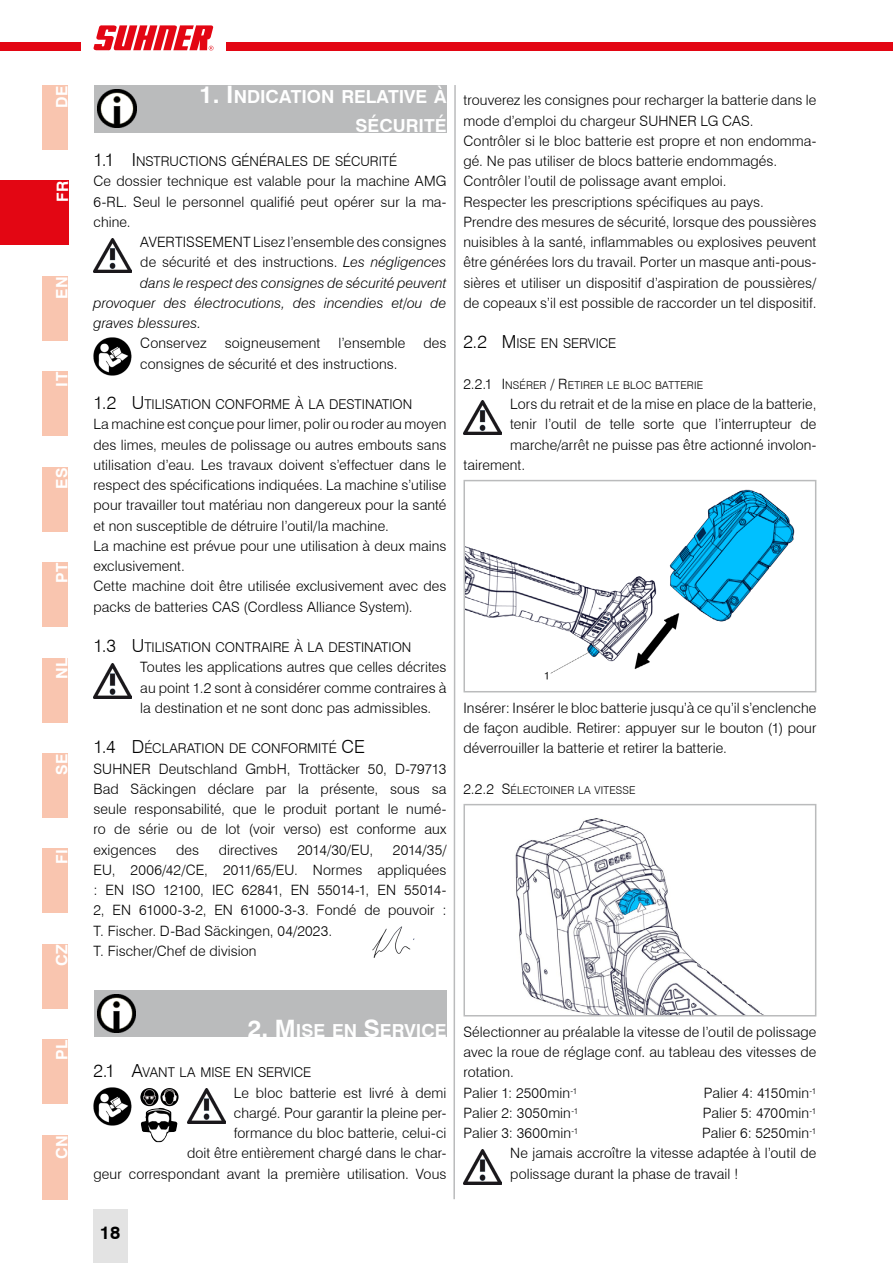
<style>
.page{position:relative;width:893px;height:1263px;background:#fff}
.page>*{position:absolute;margin:0;border:0;box-sizing:border-box;transform-origin:0 0}
.t1{font:700 24px "Swiss 721 BT";color:#fff}
.t2{font:700 18px/28.8px "Swiss 721 BT";color:#fff;text-align:right}
.t3{font:700 18px "Swiss 721 BT";color:#000}
.t4{font:700 15.75px "Swiss 721 BT";letter-spacing:.05em;color:#fff}
.t5{font:300 14.25px/20.2px "Swiss 721 BT";letter-spacing:.005em;color:#000;text-align:justify}
.t6{font:italic 300 14.25px "Swiss 721 BT";letter-spacing:.005em;color:#000}
.t7{font:300 13.5px "Swiss 721 BT";color:#000}
.t8{font:300 10.65px "Swiss 721 BT";letter-spacing:.015em;color:#000}
.s1{font-size:18px}
.s2{font-style:italic}
.s3{font-size:24px}
.s4{font-size:14.25px}
</style>
<div class="page">
<div style="left:43px;top:1135px;width:25px;height:64px;background:#f9c5af"></div>
<div style="left:43px;top:1039px;width:25px;height:65px;background:#f9c5af"></div>
<div style="left:43px;top:944px;width:25px;height:64px;background:#f9c5af"></div>
<div style="left:43px;top:849px;width:25px;height:64px;background:#f9c5af"></div>
<div style="left:43px;top:753px;width:25px;height:64px;background:#f9c5af"></div>
<div style="left:43px;top:658px;width:25px;height:64px;background:#f9c5af"></div>
<div style="left:43px;top:562px;width:25px;height:65px;background:#f9c5af"></div>
<div style="left:43px;top:467px;width:25px;height:64px;background:#f9c5af"></div>
<div style="left:43px;top:372px;width:25px;height:64px;background:#f9c5af"></div>
<div style="left:43px;top:276px;width:25px;height:65px;background:#f9c5af"></div>
<svg style="left:453px;top:85px;width:3px;height:1115px"></svg>
<div style="left:94px;top:85px;width:352px;height:47px;background:#babbbc"></div>
<img style="left:98px;top:89px;width:38px;height:39px">
<img style="left:94px;top:238px;width:38px;height:35px">
<img style="left:94px;top:338px;width:38px;height:38px">
<img style="left:94px;top:663px;width:38px;height:35px">
<div style="left:94px;top:990px;width:352px;height:47px;background:#babbbc"></div>
<img style="left:98px;top:994px;width:38px;height:39px">
<img style="left:94px;top:1087px;width:38px;height:38px">
<img style="left:141px;top:1108px;width:36px;height:34px">
<svg style="left:156px;top:1091px;width:3px;height:13px"></svg>
<img style="left:140px;top:1088px;width:16px;height:18px">
<svg style="left:174px;top:1089px;width:5px;height:16px"></svg>
<img style="left:160px;top:1088px;width:14px;height:18px">
<img style="left:187px;top:1089px;width:38px;height:34px">
<img style="left:372px;top:926px;width:43px;height:32px">
<img style="left:463px;top:400px;width:39px;height:35px">
<img style="left:463px;top:1149px;width:39px;height:35px">
<img style="left:466px;top:489px;width:329px;height:191px">
<div style="left:463px;top:480px;width:353px;height:212px;border:2px solid #babbbc"></div>
<img style="left:515px;top:818px;width:246px;height:195px">
<div style="left:463px;top:804px;width:353px;height:212px;border:2px solid #babbbc"></div>
<div style="left:43px;top:85px;width:25px;height:65px;background:#f9c5af"></div>
<div style="left:0;top:43px;width:893px;height:8px;background:#e30613"></div>
<div style="left:81px;top:17px;width:144px;height:42px;background:#fff"></div>
<svg style="left:93px;top:25px;width:120px;height:26px"></svg>
<div style="left:93px;top:1209px;width:34px;height:54px;background:#e3e3e3"></div>
<div style="left:0;top:180px;width:68px;height:65px;background:#e30613"></div>
<p class="t4" style="left:52px;top:108px;width:24px;rotate:-90deg">DE</p>
<p class="t4" style="left:53px;top:202px;width:23px;rotate:-90deg">FR</p>
<p class="t4" style="left:52px;top:299px;width:24px;rotate:-90deg">EN</p>
<p class="t4" style="left:52px;top:387px;width:16px;rotate:-90deg">IT</p>
<p class="t4" style="left:52px;top:489px;width:23px;rotate:-90deg">ES</p>
<p class="t4" style="left:52px;top:583px;width:22px;rotate:-90deg">PT</p>
<p class="t4" style="left:52px;top:679px;width:23px;rotate:-90deg">NL</p>
<p class="t4" style="left:52px;top:775px;width:23px;rotate:-90deg">SE</p>
<p class="t4" style="left:52px;top:864px;width:17px;rotate:-90deg">FI</p>
<p class="t4" style="left:52px;top:966px;width:23px;rotate:-90deg">CZ</p>
<p class="t4" style="left:52px;top:1060px;width:22px;rotate:-90deg">PL</p>
<p class="t4" style="left:52px;top:1159px;width:26px;rotate:-90deg">CN</p>
<p class="t2" style="left:356px;top:82px;width:92px">ATIVE À<br>SÉCURITÉ</p>
<p class="t7" style="left:94px;top:153px;width:305px"><span class="s1">1.1 I</span> NSTRUCTIONS GÉNÉRALES DE SÉCURITÉ</p>
<p class="t5" style="left:94px;top:171px;width:354px">Ce dossier technique est valable pour la machine AMG 6-RL. Seul le personnel qualifié peut opérer sur la ma&shy;chine.</p>
<p class="t5" style="left:140px;top:232px;width:308px">AVERTISSEMENT Lisez l’ensemble des consignes</p>
<p class="t5" style="left:140px;top:252px;width:308px">de sécurité et des instructions. <span class="s2">Les négligences</span></p>
<p class="t6" style="left:140px;top:274px;width:308px">dans le respect des consignes de sécurité peuvent</p>
<p class="t6" style="left:94px;top:294px;width:354px">provoquer des électrocutions, des incendies et/ou de</p>
<p class="t6" style="left:94px;top:314px;width:109px">graves blessures.</p>
<p class="t5" style="left:140px;top:333px;width:68px">Conservez</p>
<p class="t5" style="left:225px;top:333px;width:97px">soigneusement</p>
<p class="t5" style="left:339px;top:333px;width:68px">l’ensemble</p>
<p class="t5" style="left:423px;top:333px;width:25px">des</p>
<p class="t5" style="left:140px;top:353px;width:259px">consignes de sécurité et des instructions.</p>
<p class="t7" style="left:94px;top:396px;width:320px"><span class="s1">1.2 U</span>TILISATION CONFORME À LA DESTINATION</p>
<p class="t5" style="left:94px;top:414px;width:354px;text-align:left">La machine est conçue pour limer, polir ou roder au moyen des limes, meules de polissage ou autres embouts sans utilisation d’eau. Les travaux doivent s’effectuer dans le respect des spécifications indiquées. La machine s’utilise pour travailler tout matériau non dangereux pour la santé et non susceptible de détruire l’outil/la machine.<br>La machine est prévue pour une utilisation à deux mains exclusivement.<br>Cette machine doit être utilisée exclusivement avec des packs de batteries CAS (Cordless Alliance System).</p>
<p class="t7" style="left:94px;top:639px;width:319px"><span class="s1">1.3 U</span>TILISATION CONTRAIRE À LA DESTINATION</p>
<p class="t5" style="left:140px;top:657px;width:308px">Toutes les applications autres que celles décrites au point 1.2 sont à considérer comme contraires à la destination et ne sont donc pas admissibles.</p>
<p class="t7" style="left:94px;top:740px;width:260px"><span class="s1">1.4 D</span>ÉCLARATION DE CONFORMITÉ <span class="s1">CE</span></p>
<p class="t5" style="left:94px;top:758px;width:354px">SUHNER Deutschland GmbH, Trottäcker 50, D-79713<br>Bad Säckingen déclare par la présente, sous sa seule responsabilité, que le produit portant le numé&shy;ro de série ou de lot (voir verso) est conforme aux exigences</p>
<p class="t2" style="left:199px;top:82px;width:47px"><span class="s3">1. I</span>NDIC</p>
<p class="t2" style="left:279px;top:82px;width:75px">ATION REL</p>
<p class="t5" style="left:94px;top:839px;width:354px;text-align:left;text-indent:299px">2014/35/ EU, 2006/42/CE, 2011/65/EU. Normes appliquées : EN ISO 12100, IEC 62841, EN 55014-1, EN 55014- 2, EN 61000-3-2, EN 61000-3-3. Fondé de pouvoir :<br>T. Fischer. D-Bad Säckingen, 04/2023.<br>T. Fischer/Chef de division</p>
<p class="t5" style="left:176px;top:839px;width:25px">des</p>
<p class="t5" style="left:219px;top:839px;width:60px">directives</p>
<p class="t5" style="left:297px;top:839px;width:77px">2014/30/EU,</p>
<p class="t5" style="left:463px;top:90px;width:354px;text-align:left">trouverez les consignes pour recharger la batterie dans le mode d’emploi du chargeur SUHNER LG CAS.<br>Contrôler si le bloc batterie est propre et non endomma&shy;gé. Ne pas utiliser de blocs batterie endommagés.<br>Contrôler l’outil de polissage avant emploi.<br>Respecter les prescriptions spécifiques au pays.<br>Prendre des mesures de sécurité, lorsque des poussières nuisibles à la santé, inflammables ou explosives peuvent être générées lors du travail. Porter un masque anti-pous&shy;sières et utiliser un dispositif d’aspiration de poussières/ de copeaux s’il est possible de raccorder un tel dispositif.</p>
<p class="t7" style="left:463px;top:335px;width:154px"><span class="s1">2.2 M</span> ISE EN SERVICE</p>
<p class="t8" style="left:463px;top:379px;width:241px"><span class="s4">2.2.1 I</span> NSÉRER <span class="s4">/ R</span> ETIRER LE BLOC BATTERIE</p>
<p class="t5" style="left:510px;top:394px;width:308px">Lors du retrait et de la mise en place de la batterie,</p>
<p class="t5" style="left:510px;top:414px;width:308px">tenir l’outil de telle sorte que l’interrupteur de</p>
<p class="t5" style="left:510px;top:434px;width:308px">marche/arrêt ne puisse pas être actionné involon-</p>
<p class="t5" style="left:463px;top:454px;width:63px">tairement.</p>
<p class="t5" style="left:463px;top:697px;width:354px">Insérer: Insérer le bloc batterie jusqu’à ce qu’il s’enclenche de façon audible. Retirer: appuyer sur le bouton (1) pour déverrouiller la batterie et retirer la batterie.</p>
<p class="t8" style="left:463px;top:784px;width:174px"><span class="s4">2.2.2 S</span> ÉLECTOINER LA VITESSE</p>
<h1 class="t1" style="left:248px;top:1014px;width:59px">2. M<span class="s1">ISE</span></h1>
<p class="t2" style="left:332px;top:1016px;width:95px">EN <span class="s3">S</span>ERVICE</p>
<p class="t7" style="left:94px;top:1064px;width:219px"><span class="s1">2.1 A</span>VANT LA MISE EN SERVICE</p>
<p class="t5" style="left:94px;top:1082px;width:354px;text-align:right">Le bloc batterie est livré à demi<br>chargé. Pour garantir la pleine per-<br>formance du bloc batterie, celui-ci<br>doit être entièrement chargé dans le char-<br>geur correspondant avant la première utilisation. Vous</p>
<p class="t3" style="left:100px;top:1222px;width:22px">18</p>
<p class="t5" style="left:463px;top:1021px;width:354px;text-align:left">Sélectionner au préalable la vitesse de l’outil de polissage avec la roue de réglage conf. au tableau des vitesses de rotation.<br>Palier 1: 2500min<sup>-1</sup></p>
<p class="t5" style="left:704px;top:1082px;width:114px">Palier 4: 4150min<sup>-1</sup></p>
<p class="t5" style="left:463px;top:1102px;width:116px">Palier 2: 3050min<sup>-1</sup></p>
<p class="t5" style="left:703px;top:1102px;width:115px">Palier 5: 4700min<sup>-1</sup></p>
<p class="t5" style="left:463px;top:1123px;width:116px">Palier 3: 3600min<sup>-1</sup></p>
<p class="t5" style="left:510px;top:1123px;width:308px;text-indent:192px">Palier 6: 5250min<sup>-1<br></sup>Ne jamais accroître la vitesse adaptée à l’outil de polissage durant la phase de travail !</p>
</div>
